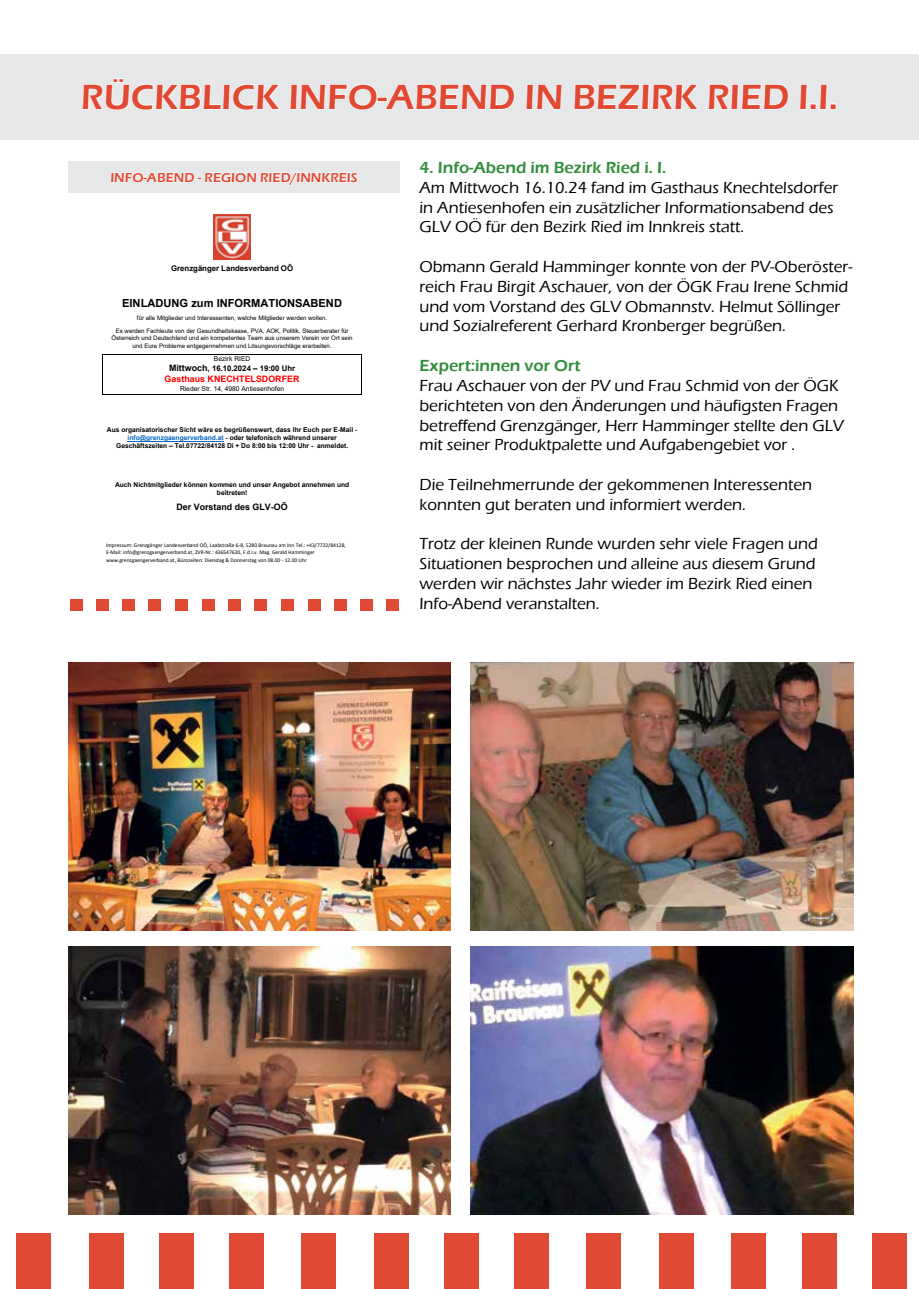
<style>
.page{position:relative;width:919px;height:1289px;background:#fff}
.page>*{position:absolute;margin:0;border:0;box-sizing:border-box;transform-origin:0 0}
.t1{font:600 36px "Eras ITC";color:#e04a34}
.t2{font:500 16.5px/19.8px "Eras ITC";color:#000}
.t3{font:600 16.5px "Eras ITC";color:#318e3b}
.t4{font:600 13.35px "Eras ITC";color:#e04a34}
.t5{font:700 11.1px "Arial";color:#000}
.t6{font:700 8.85px "Arial";color:#f00}
.t7{font:700 8.85px "Arial";color:#000}
.t8{font:700 7.8px "Arial";color:#000}
.t9{font:700 6.6px/8.2px "Arial";color:#000;text-align:center}
.t10{font:6.6px "Arial";color:#000}
.t11{font:6.15px/12px "Arial";color:#000;text-align:center}
.t12{font:5.55px/7.4px "Calibri";color:#000}
.s1{font-size:8.85px}
.s2{color:#0563c1}
</style>
<div class="page">
<div style="left:0;top:54px;width:918px;height:85px;background:#e6e7e8"></div>
<svg style="left:526px;top:84px;width:36px;height:26px"></svg>
<svg style="left:574px;top:84px;width:124px;height:26px"></svg>
<svg style="left:708px;top:84px;width:81px;height:26px"></svg>
<svg style="left:800px;top:84px;width:37px;height:26px"></svg>
<div style="left:16px;top:1233px;width:35px;height:55px;background:#e04a34"></div>
<div style="left:89px;top:1233px;width:35px;height:55px;background:#e04a34"></div>
<div style="left:159px;top:1233px;width:35px;height:55px;background:#e04a34"></div>
<div style="left:301px;top:1233px;width:35px;height:55px;background:#e04a34"></div>
<div style="left:373px;top:1233px;width:35px;height:55px;background:#e04a34"></div>
<div style="left:444px;top:1233px;width:35px;height:55px;background:#e04a34"></div>
<div style="left:514px;top:1233px;width:35px;height:55px;background:#e04a34"></div>
<div style="left:586px;top:1233px;width:35px;height:55px;background:#e04a34"></div>
<div style="left:229px;top:1233px;width:35px;height:55px;background:#e04a34"></div>
<div style="left:658px;top:1233px;width:35px;height:55px;background:#e04a34"></div>
<div style="left:731px;top:1233px;width:35px;height:55px;background:#e04a34"></div>
<div style="left:801px;top:1233px;width:35px;height:55px;background:#e04a34"></div>
<div style="left:871px;top:1233px;width:35px;height:55px;background:#e04a34"></div>
<img style="left:68px;top:662px;width:383px;height:268px">
<img style="left:470px;top:662px;width:383px;height:268px">
<img style="left:68px;top:946px;width:383px;height:268px">
<img style="left:470px;top:946px;width:383px;height:268px">
<div style="left:68px;top:162px;width:332px;height:31px;background:#e6e7e8"></div>
<svg style="left:81px;top:78px;width:434px;height:108px"></svg>
<div style="left:70px;top:599px;width:13px;height:11px;background:#e04a34"></div>
<div style="left:96px;top:599px;width:13px;height:11px;background:#e04a34"></div>
<div style="left:122px;top:599px;width:13px;height:11px;background:#e04a34"></div>
<div style="left:175px;top:599px;width:13px;height:11px;background:#e04a34"></div>
<div style="left:202px;top:599px;width:13px;height:11px;background:#e04a34"></div>
<div style="left:228px;top:599px;width:13px;height:11px;background:#e04a34"></div>
<div style="left:148px;top:599px;width:13px;height:11px;background:#e04a34"></div>
<div style="left:386px;top:599px;width:13px;height:11px;background:#e04a34"></div>
<div style="left:254px;top:599px;width:13px;height:11px;background:#e04a34"></div>
<div style="left:281px;top:599px;width:12px;height:11px;background:#e04a34"></div>
<div style="left:307px;top:599px;width:13px;height:11px;background:#e04a34"></div>
<div style="left:334px;top:599px;width:13px;height:11px;background:#e04a34"></div>
<div style="left:360px;top:599px;width:13px;height:11px;background:#e04a34"></div>
<hr style="left:103px;top:354px;width:258px;height:1px;background:#000">
<hr style="left:103px;top:394px;width:258px;height:1px;background:#000">
<svg style="left:361px;top:354px;width:1px;height:41px"></svg>
<hr style="left:127px;top:441px;width:97px;height:1px;background:#0563c1">
<img style="left:214px;top:215px;width:36px;height:44px">
<hr style="left:918px;top:647px;width:1px;height:641px;background:#005836">
<h1 class="t1" style="left:81px;top:76px;width:93px">Rückbli</h1>
<h1 class="t1" style="left:232px;top:76px;width:407px">ck INFO-ABEND in Bezirk</h1>
<h1 class="t1" style="left:706px;top:76px;width:133px">Ried i.i.</h1>
<p class="t4" style="left:110px;top:170px;width:249px">INFO-ABEND - REGION RIED/INNKREIS</p>
<p class="t8" style="left:171px;top:263px;width:123px">Grenzgänger Landesverband OÖ</p>
<p class="t5" style="left:122px;top:295px;width:221px">EINLADUNG zum INFORMATIONSABEND</p>
<p class="t11" style="left:116px;top:312px;width:234px">für alle Mitglieder und Interessenten, welche Mitglieder werden wollen.<br>Es werden Fachleute von der Gesundheitskasse, PVA, AOK, Politik, Steuerberater für</p>
<p class="t11" style="left:111px;top:334px;width:243px;line-height:7.5px">Österreich und Deutschland und ein kompetentes Team aus unserem Verein vor Ort sein und Eure Probleme entgegennehmen und Lösungsvorschläge erarbeiten.</p>
<p class="t10" style="left:214px;top:354px;width:38px">Bezirk RIED</p>
<p class="t8" style="left:169px;top:363px;width:127px"><span class="s1">Mittwoch</span>, 16.10.2024 – 19:00 Uhr</p>
<p class="t6" style="left:165px;top:373px;width:136px">Gasthaus KNECHTELSDORFER</p>
<p class="t10" style="left:180px;top:384px;width:106px">Rieder Str. 14, 4980 Antiesenhofen</p>
<p class="t9" style="left:107px;top:425px;width:252px">Aus organisatorischer Sicht wäre es begrüßenswert, dass Ihr Euch per E-Mail - <span class="s2">info@grenzgaengerverband.at</span> - oder telefonisch während unserer<br>Geschäftszeiten – Tel.07722/84128 Di + Do 8:00 bis 12:00 Uhr - anmeldet.</p>
<p class="t9" style="left:115px;top:480px;width:236px">Auch Nichtmitglieder können kommen und unser Angebot annehmen und beitreten!</p>
<p class="t7" style="left:176px;top:500px;width:113px">Der Vorstand des GLV-OÖ</p>
<p class="t12" style="left:106px;top:541px;width:241px">Impressum: Grenzgänger Landesverband OÖ, Laabstraße 6-8, 5280 Braunau am Inn Tel.: +43/7722/84128,<br>E-Mail: info@grenzgaengerverband.at, ZVR-Nr.: 436547620, F.d.I.v. Mag. Gerald Hamminger www.grenzgaengerverband.at, Bürozeiten: Dienstag &amp; Donnerstag von 08.00 - 12.00 Uhr</p>
<p class="t3" style="left:419px;top:158px;width:248px">4. Info-Abend im Bezirk Ried i. I.</p>
<p class="t2" style="left:419px;top:177px;width:420px">Am Mittwoch 16.10.24 fand im Gasthaus Knechtelsdorfer in Antiesenhofen ein zusätzlicher Informationsabend des<br>GLV OÖ für den Bezirk Ried im Innkreis statt.</p>
<p class="t2" style="left:419px;top:257px;width:434px">Obmann Gerald Hamminger konnte von der PV-Oberöster&shy;reich Frau Birgit Aschauer, von der ÖGK Frau Irene Schmid und vom Vorstand des GLV Obmannstv. Helmut Söllinger und Sozialreferent Gerhard Kronberger begrüßen.</p>
<p class="t3" style="left:419px;top:356px;width:162px">Expert:innen vor Ort</p>
<p class="t2" style="left:419px;top:375px;width:426px">Frau Aschauer von der PV und Frau Schmid von der ÖGK berichteten von den Änderungen und häufigsten Fragen betreffend Grenzgänger, Herr Hamminger stellte den GLV mit seiner Produktpalette und Aufgabengebiet vor .</p>
<p class="t2" style="left:419px;top:474px;width:394px">Die Teilnehmerrunde der gekommenen Interessenten konnten gut beraten und informiert werden.</p>
<p class="t2" style="left:419px;top:534px;width:400px">Trotz der kleinen Runde wurden sehr viele Fragen und Situationen besprochen und alleine aus diesem Grund werden wir nächstes Jahr wieder im Bezirk Ried einen Info-Abend veranstalten.</p>
</div>
